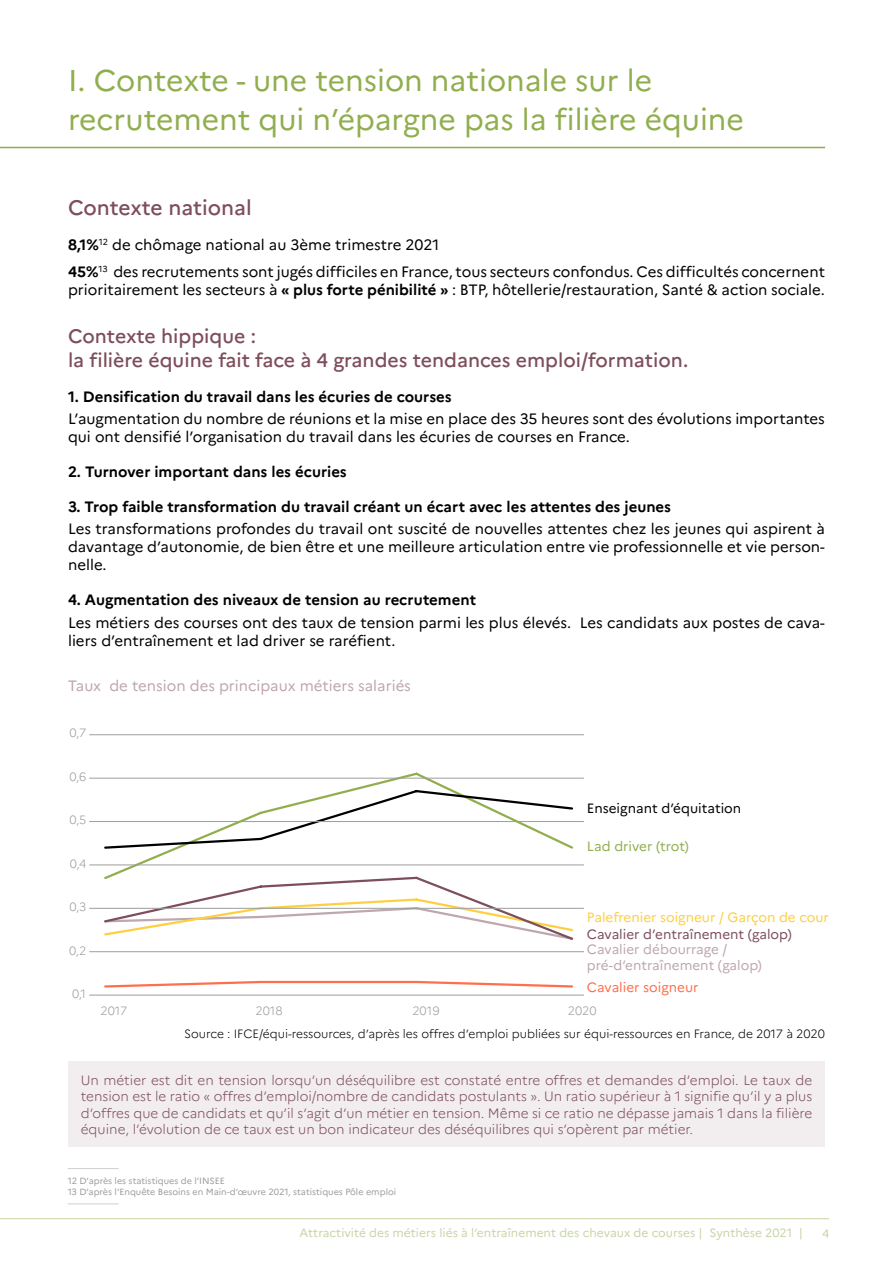
<style>
.page{position:relative;width:893px;height:1263px;background:#fff}
.page>*{position:absolute;margin:0;border:0;box-sizing:border-box;transform-origin:0 0}
.t1{font:30px/39px "Marianne";color:#91ae4f}
.t2{font:500 21px "Marianne";color:#7d4e5b}
.t3{font:500 19.5px/23.4px "Marianne";color:#7d4e5b}
.t4{font:15px/18px "Marianne";color:#000}
.t5{font:700 15px "Marianne";color:#000}
.t6{font:15px "Marianne";color:#bea7ad}
.t7{font:300 13.5px/16.5px "Marianne";color:#7d4e5b;text-align:justify}
.t8{font:13.5px/16.2px "Marianne";color:#bea7ad}
.t9{font:13.5px "Marianne";color:#fdcf41}
.t10{font:13.5px "Marianne";color:#7d4e5b}
.t11{font:13.5px "Marianne";color:#000}
.t12{font:13.5px "Marianne";color:#ff6f4c}
.t13{font:13.5px "Marianne";color:#91ae4f}
.t14{font:300 12px "Marianne";color:#000}
.t15{font:12px "Marianne";color:#c8d6a7}
.t16{font:300 12px "Marianne";color:#9d9d9c}
.t17{font:9px/10.8px "Marianne";color:#9d9d9c}
.s1{font-weight:700}
</style>
<div class="page">
<hr style="left:0;top:1218px;width:829px;height:1px;background:#c8d6a7">
<hr style="left:0;top:147px;width:825px;height:1px;background:#91ae4f">
<div style="left:68px;top:1062px;width:757px;height:85px;background:#f2edef"></div>
<hr style="left:68px;top:1203px;width:51px;height:1px;background:#d0d0d0">
<hr style="left:68px;top:1168px;width:51px;height:1px;background:#d0d0d0">
<svg style="left:104px;top:980px;width:469px;height:8px"></svg>
<svg style="left:103px;top:881px;width:472px;height:59px"></svg>
<svg style="left:102px;top:772px;width:473px;height:109px"></svg>
<svg style="left:103px;top:788px;width:471px;height:62px"></svg>
<hr style="left:89px;top:995px;width:495px;height:1px;background:#9d9d9c">
<hr style="left:89px;top:951px;width:495px;height:1px;background:#9d9d9c">
<hr style="left:89px;top:908px;width:495px;height:1px;background:#9d9d9c">
<hr style="left:89px;top:864px;width:495px;height:1px;background:#9d9d9c">
<hr style="left:89px;top:821px;width:495px;height:1px;background:#9d9d9c">
<hr style="left:89px;top:778px;width:495px;height:1px;background:#9d9d9c">
<hr style="left:89px;top:734px;width:495px;height:1px;background:#9d9d9c">
<h1 class="t1" style="left:68px;top:60px;width:677px">I. Contexte - une tension nationale sur le recrutement qui n’épargne pas la filière équine</h1>
<h2 class="t2" style="left:68px;top:195px;width:185px">Contexte national</h2>
<p class="t4" style="left:68px;top:231px;width:758px;line-height:26.5px"><span class="s1">8,1%</span><sup>12</sup> de chômage national au 3ème trimestre 2021<br><span class="s1">45%</span><sup>13</sup> des recrutements sont jugés difficiles en France, tous secteurs confondus. Ces difficultés concernent</p>
<p class="t4" style="left:68px;top:280px;width:758px">prioritairement les secteurs à <span class="s1">« plus forte pénibilité »</span> : BTP, hôtellerie/restauration, Santé &amp; action sociale.</p>
<h3 class="t3" style="left:68px;top:325px;width:622px">Contexte hippique :<br>la filière équine fait face à 4 grandes tendances emploi/formation.</h3>
<p class="t5" style="left:68px;top:387px;width:385px">1. Densification du travail dans les écuries de courses</p>
<p class="t4" style="left:68px;top:410px;width:758px">L’augmentation du nombre de réunions et la mise en place des 35 heures sont des évolutions importantes qui ont densifié l’organisation du travail dans les écuries de courses en France.</p>
<p class="t5" style="left:68px;top:463px;width:280px">2. Turnover important dans les écuries</p>
<p class="t5" style="left:68px;top:498px;width:604px">3. Trop faible transformation du travail créant un écart avec les attentes des jeunes</p>
<p class="t4" style="left:68px;top:520px;width:758px;text-align:justify">Les transformations profondes du travail ont suscité de nouvelles attentes chez les jeunes qui aspirent à davantage d’autonomie, de bien être et une meilleure articulation entre vie professionnelle et vie person&shy;nelle.</p>
<p class="t5" style="left:68px;top:591px;width:410px">4. Augmentation des niveaux de tension au recrutement</p>
<p class="t4" style="left:68px;top:613px;width:758px">Les métiers des courses ont des taux de tension parmi les plus élevés. Les candidats aux postes de cava&shy;liers d’entraînement et lad driver se raréfient.</p>
<p class="t6" style="left:68px;top:676px;width:345px">Taux de tension des principaux métiers salariés</p>
<p class="t16" style="left:70px;top:726px;width:18px">0,7</p>
<p class="t16" style="left:70px;top:769px;width:18px">0,6</p>
<p class="t16" style="left:69px;top:813px;width:18px">0,5</p>
<p class="t16" style="left:70px;top:856px;width:18px">0,4</p>
<p class="t16" style="left:69px;top:900px;width:18px">0,3</p>
<p class="t16" style="left:69px;top:943px;width:18px">0,2</p>
<p class="t16" style="left:72px;top:986px;width:15px">0,1</p>
<p class="t11" style="left:587px;top:799px;width:156px">Enseignant d’équitation</p>
<p class="t13" style="left:587px;top:837px;width:103px">Lad driver (trot)</p>
<p class="t9" style="left:587px;top:909px;width:243px">Palefrenier soigneur / Garçon de cour</p>
<p class="t10" style="left:587px;top:926px;width:206px">Cavalier d’entraînement (galop)</p>
<p class="t8" style="left:587px;top:941px;width:176px">Cavalier débourrage / pré-d’entraînement (galop)</p>
<p class="t12" style="left:587px;top:978px;width:113px">Cavalier soigneur</p>
<p class="t16" style="left:101px;top:1004px;width:28px">2017</p>
<p class="t16" style="left:256px;top:1004px;width:28px">2018</p>
<p class="t16" style="left:412px;top:1004px;width:29px">2019</p>
<p class="t16" style="left:568px;top:1004px;width:30px">2020</p>
<p class="t14" style="left:184px;top:1026px;width:642px">Source : IFCE/équi-ressources, d’après les offres d’emploi publiées sur équi-ressources en France, de 2017 à 2020</p>
<p class="t7" style="left:81px;top:1072px;width:733px">Un métier est dit en tension lorsqu’un déséquilibre est constaté entre offres et demandes d’emploi. Le taux de tension est le ratio « offres d’emploi/nombre de candidats postulants ». Un ratio supérieur à 1 signifie qu’il y a plus d’offres que de candidats et qu’il s’agit d’un métier en tension. Même si ce ratio ne dépasse jamais 1 dans la filière équine, l’évolution de ce taux est un bon indicateur des déséquilibres qui s’opèrent par métier.</p>
<p class="t17" style="left:68px;top:1175px;width:330px">12 D’après les statistiques de l’INSEE<br>13 D’après l’Enquête Besoins en Main-d’œuvre 2021, statistiques Pôle emploi</p>
<p class="t15" style="left:300px;top:1225px;width:505px">Attractivité des métiers liés à l’entraînement des chevaux de courses | Synthèse 2021 |</p>
<p class="t15" style="left:822px;top:1226px;width:9px">4</p>
</div>
